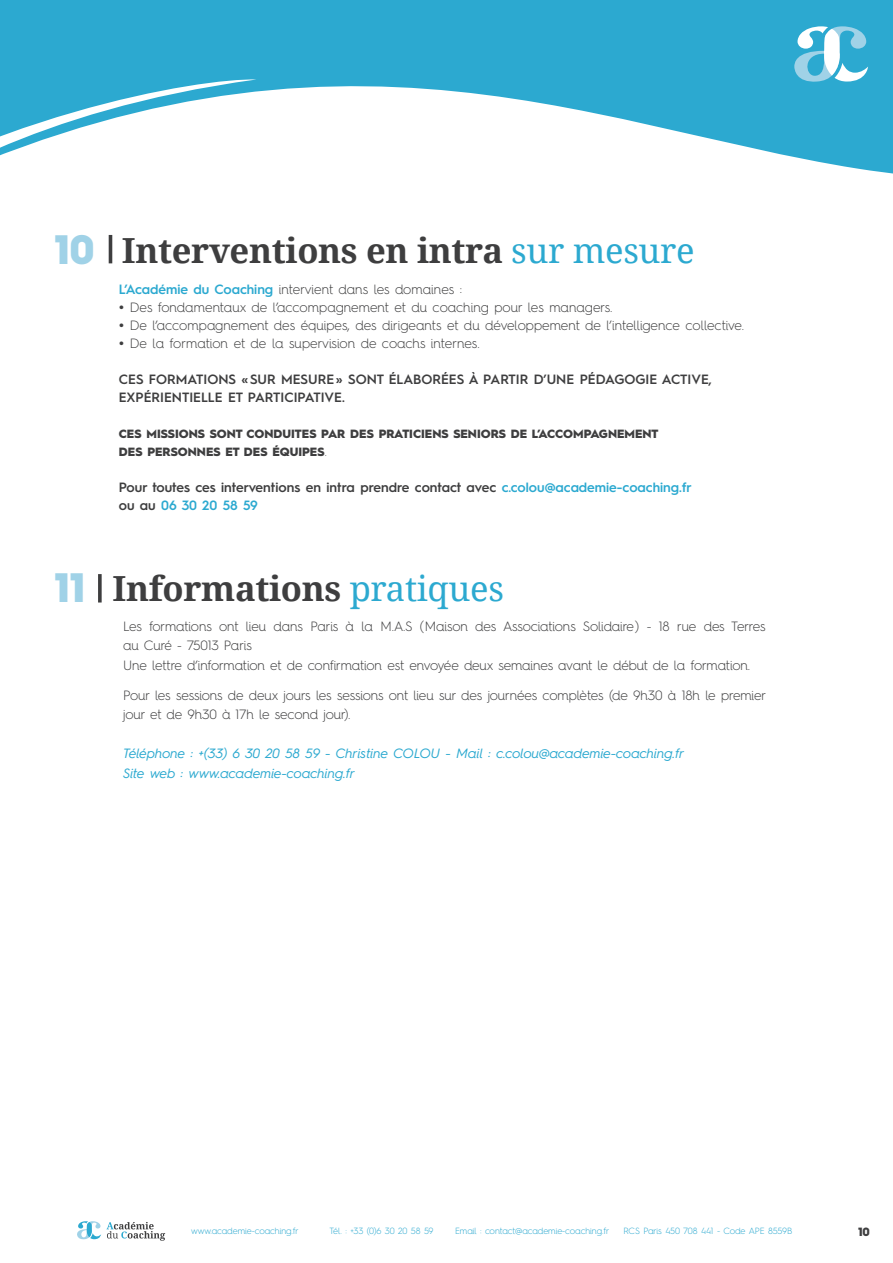
<style>
.page{position:relative;width:893px;height:1263px;background:#fff}
.page>*{position:absolute;margin:0;border:0;box-sizing:border-box;transform-origin:0 0}
.t1{font:700 34.65px "Droid Serif";letter-spacing:-.01em;color:#3e3e3f}
.t2{font:300 13.5px/19.5px "Hurme Geometric Sans 4";letter-spacing:-.01em;color:#3e3e3f}
.t3{font:600 13.5px/18px "Hurme Geometric Sans 1";color:#3e3e3f}
.t4{font:italic 13.5px/19.5px "Hurme Geometric Sans 4";color:#2ca9d0}
.t5{font:900 12px/18px "Hurme Geometric Sans 1";color:#3e3e3f}
.t6{font:300 9px "Hurme Geometric Sans 4";letter-spacing:-.01em;color:#2ca9d0}
.s1{font-family:"Hurme Geometric Sans 1";font-weight:900;font-size:41.25px;color:#a0d2e7}
.s2{font-weight:400;color:#2ca9d0}
.s3{font-family:"Hurme Geometric Sans 1";font-weight:600;color:#2ca9d0}
.s4{font-family:"Hurme Geometric Sans 1";font-weight:900}
.s5{font-family:"Hurme Geometric Sans 4";font-weight:300}
.s6{color:#2ca9d0}
</style>
<div class="page">
<hr style="left:109px;top:235px;width:3px;height:28px;background:#3e3e3f">
<svg style="left:0;top:0;width:893px;height:242px"></svg>
<svg style="left:794px;top:26px;width:74px;height:57px"></svg>
<svg style="left:77px;top:1221px;width:88px;height:20px"></svg>
<svg style="left:98px;top:574px;width:4px;height:28px"></svg>
<h1 class="t1" style="left:54px;top:231px;width:642px"><span class="s1">10</span> Interventions en intra <span class="s2">sur mesure</span></h1>
<p class="t2" style="left:119px;top:279px;width:345px"><span class="s3">L’Académie du Coaching</span> intervient dans les domaines :</p>
<p class="t2" style="left:119px;top:297px;width:495px"><span class="s4">•</span> Des fondamentaux de l’accompagnement et du coaching pour les managers.</p>
<p class="t2" style="left:119px;top:315px;width:627px"><span class="s4">•</span> De l’accompagnement des équipes, des dirigeants et du développement de l’intelligence collective.</p>
<p class="t2" style="left:119px;top:333px;width:362px"><span class="s4">•</span> De la formation et de la supervision de coachs internes.</p>
<p class="t3" style="left:119px;top:370px;width:595px">CES FORMATIONS «SUR MESURE» SONT ÉLABORÉES À PARTIR D’UNE PÉDAGOGIE ACTIVE,<br>EXPÉRIENTIELLE ET PARTICIPATIVE.</p>
<p class="t5" style="left:119px;top:424px;width:541px">CES MISSIONS SONT CONDUITES PAR DES PRATICIENS SENIORS DE L’ACCOMPAGNEMENT<br>DES PERSONNES ET DES ÉQUIPES<span class="s5">.</span></p>
<p class="t3" style="left:119px;top:478px;width:574px">Pour toutes ces interventions en intra prendre contact avec <span class="s6">c.colou@academie-coaching.fr </span>ou au <span class="s6">06 30 20 58 59</span></p>
<h1 class="t1" style="left:54px;top:569px;width:451px"><span class="s1">11</span> Informations <span class="s2">pratiques</span></h1>
<p class="t2" style="left:123px;top:616px;width:644px">Les formations ont lieu dans Paris à la M.A.S (Maison des Associations Solidaire) - 18 rue des Terres au Curé - 75013 Paris<br>Une lettre d’information et de confirmation est envoyée deux semaines avant le début de la formation.</p>
<p class="t2" style="left:123px;top:685px;width:644px">Pour les sessions de deux jours les sessions ont lieu sur des journées complètes (de 9h30 à 18h le premier jour et de 9h30 à 17h le second jour).</p>
<p class="t4" style="left:123px;top:743px;width:563px">Téléphone : +(33) 6 30 20 58 59 - Christine COLOU - Mail : c.colou@academie-coaching.fr<br>Site web : www.academie-coaching.fr</p>
<p class="t6" style="left:191px;top:1224px;width:109px">www.academie-coaching.fr</p>
<p class="t6" style="left:329px;top:1224px;width:106px">Tél. : +33 (0)6 30 20 58 59</p>
<p class="t6" style="left:455px;top:1224px;width:156px">Email : contact@academie-coaching.fr</p>
<p class="t6" style="left:623px;top:1224px;width:171px">RCS Paris 450 708 441 - Code APE 8559B</p>
<p class="t5" style="left:858px;top:1222px;width:13px">10</p>
</div>
